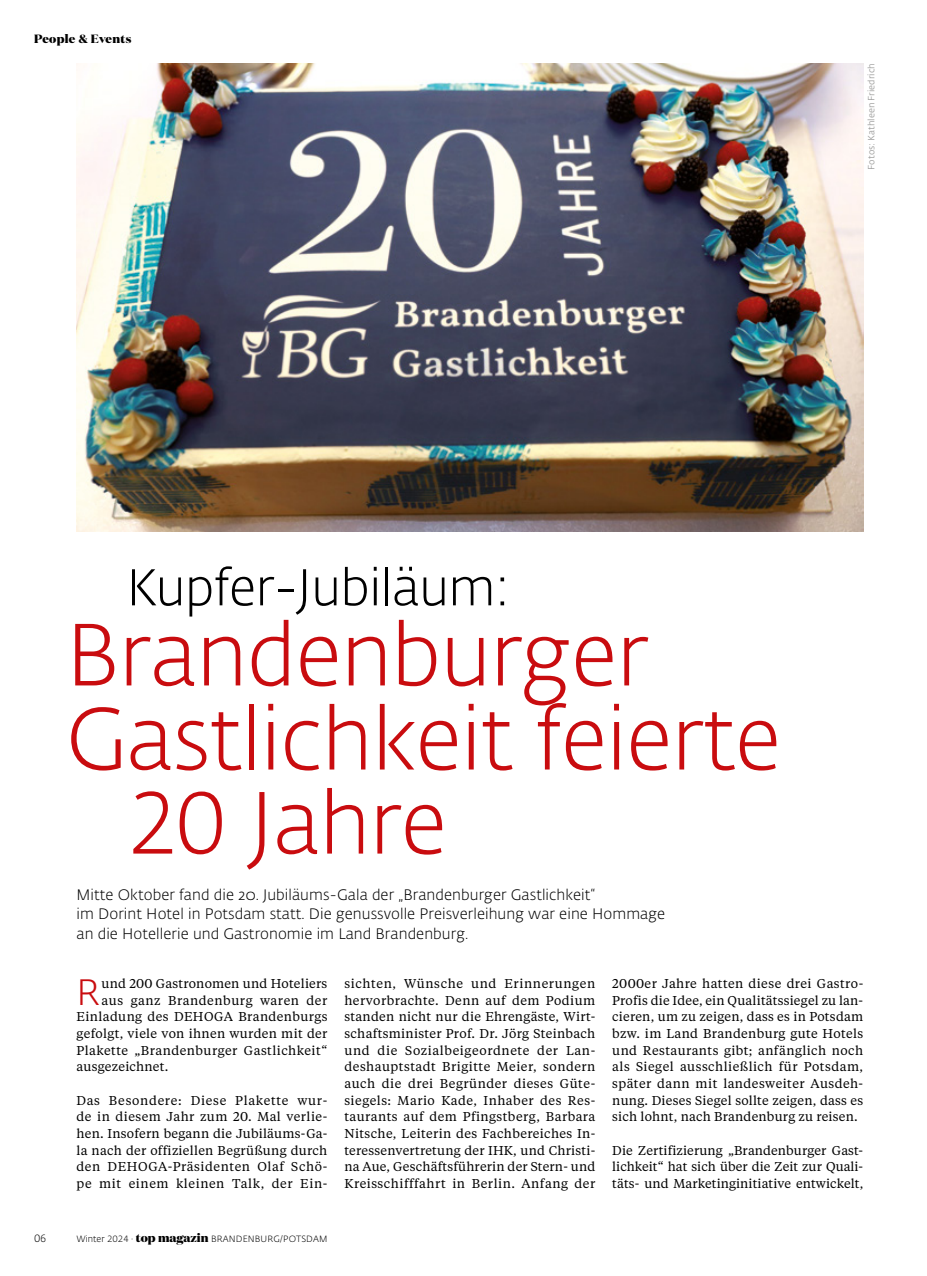
<style>
.page{position:relative;width:927px;height:1276px;background:#fff}
.page>*{position:absolute;margin:0;border:0;box-sizing:border-box;transform-origin:0 0}
.t1{font:300 87px "Fedra Sans Alt Std";letter-spacing:-.01em;color:#c90c0f}
.t2{font:300 51px "Fedra Sans Alt Std";letter-spacing:-.01em;color:#000}
.t3{font:300 36.3px "Fedra Sans Alt Std";color:#c90c0f}
.t4{font:300 15px/19.5px "Fedra Sans Alt Std";letter-spacing:.005em;color:#000}
.t5{font:12.75px/16.6px "Tiempos Text";letter-spacing:.025em;color:#000;text-align:justify}
.t6{font:800 12px "Domaine Display";letter-spacing:.025em;color:#000}
.t7{font:300 10.5px "Fedra Sans Alt Std";color:#000}
.t8{font:300 9px "Fedra Sans Alt Std";letter-spacing:.01em;color:#000}
.t9{font:9px "Fedra Sans Alt Std";letter-spacing:.005em;color:#9d9d9c}
.s1{font-family:"Domaine Display";font-weight:800;font-size:12px}
</style>
<div class="page">
<img style="left:77px;top:64px;width:786px;height:467px">
<p class="t6" style="left:34px;top:31px;width:99px">People &amp; Events</p>
<p class="t9" style="left:866px;top:170px;width:108px;rotate:-90deg">Fotos: Kathleen Friedrich</p>
<h2 class="t2" style="left:126px;top:557px;width:385px">Kupfer-Jubiläum:</h2>
<h1 class="t1" style="left:65px;top:602px;width:585px">Brandenburger</h1>
<h1 class="t1" style="left:65px;top:687px;width:717px">Gastlichkeit feierte</h1>
<h1 class="t1" style="left:131px;top:771px;width:317px">20 Jahre</h1>
<p class="t4" style="left:77px;top:885px;width:590px">Mitte Oktober fand die 20. Jubiläums-Gala der „Brandenburger Gastlichkeit“<br>im Dorint Hotel in Potsdam statt. Die genussvolle Preisverleihung war eine Hommage an die Hotellerie und Gastronomie im Land Brandenburg.</p>
<p class="t5" style="left:612px;top:974px;width:252px">2000er Jahre hatten diese drei Gastro-Profis die Idee, ein Qualitätssiegel zu lan&shy;cieren, um zu zeigen, dass es in Potsdam bzw. im Land Brandenburg gute Hotels und Restaurants gibt; anfänglich noch als Siegel ausschließlich für Potsdam, später dann mit landesweiter Ausdeh&shy;nung. Dieses Siegel sollte zeigen, dass es sich lohnt, nach Brandenburg zu reisen.</p>
<p class="t5" style="left:612px;top:1141px;width:252px">Die Zertifizierung „Brandenburger Gast&shy;lichkeit“ hat sich über die Zeit zur Quali&shy;täts- und Marketinginitiative entwickelt,</p>
<h3 class="t3" style="left:77px;top:970px;width:26px">R</h3>
<p class="t5" style="left:102px;top:974px;width:227px">und 200 Gastronomen und Hoteliers</p>
<p class="t5" style="left:344px;top:974px;width:252px">sichten, Wünsche und Erinnerungen hervorbrachte. Denn auf dem Podium standen nicht nur die Ehrengäste, Wirt&shy;schaftsminister Prof. Dr. Jörg Steinbach und die Sozialbeigeordnete der Lan&shy;deshauptstadt Brigitte Meier, sondern auch die drei Begründer dieses Güte&shy;siegels: Mario Kade, Inhaber des Res&shy;taurants auf dem Pfingstberg, Barbara Nitsche, Leiterin des Fachbereiches In&shy;teressenvertretung der IHK, und Christi&shy;na Aue, Geschäftsführerin der Stern- und Kreisschifffahrt in Berlin. Anfang der</p>
<p class="t5" style="left:102px;top:991px;width:227px">aus ganz Brandenburg waren der</p>
<p class="t5" style="left:77px;top:1008px;width:252px">Einladung des DEHOGA Brandenburgs</p>
<p class="t5" style="left:77px;top:1024px;width:252px">gefolgt, viele von ihnen wurden mit der</p>
<p class="t5" style="left:77px;top:1041px;width:252px">Plakette „Brandenburger Gastlichkeit“</p>
<p class="t5" style="left:77px;top:1058px;width:93px">ausgezeichnet.</p>
<p class="t5" style="left:77px;top:1091px;width:252px">Das Besondere: Diese Plakette wur&shy;de in diesem Jahr zum 20. Mal verlie&shy;hen. Insofern begann die Jubiläums-Ga&shy;la nach der offiziellen Begrüßung durch den DEHOGA-Präsidenten Olaf Schö&shy;pe mit einem kleinen Talk, der Ein-</p>
<p class="t7" style="left:34px;top:1231px;width:14px">06</p>
<p class="t8" style="left:77px;top:1233px;width:252px">Winter 2024 · <span class="s1">top magazin</span> BRANDENBURG/POTSDAM</p>
</div>
